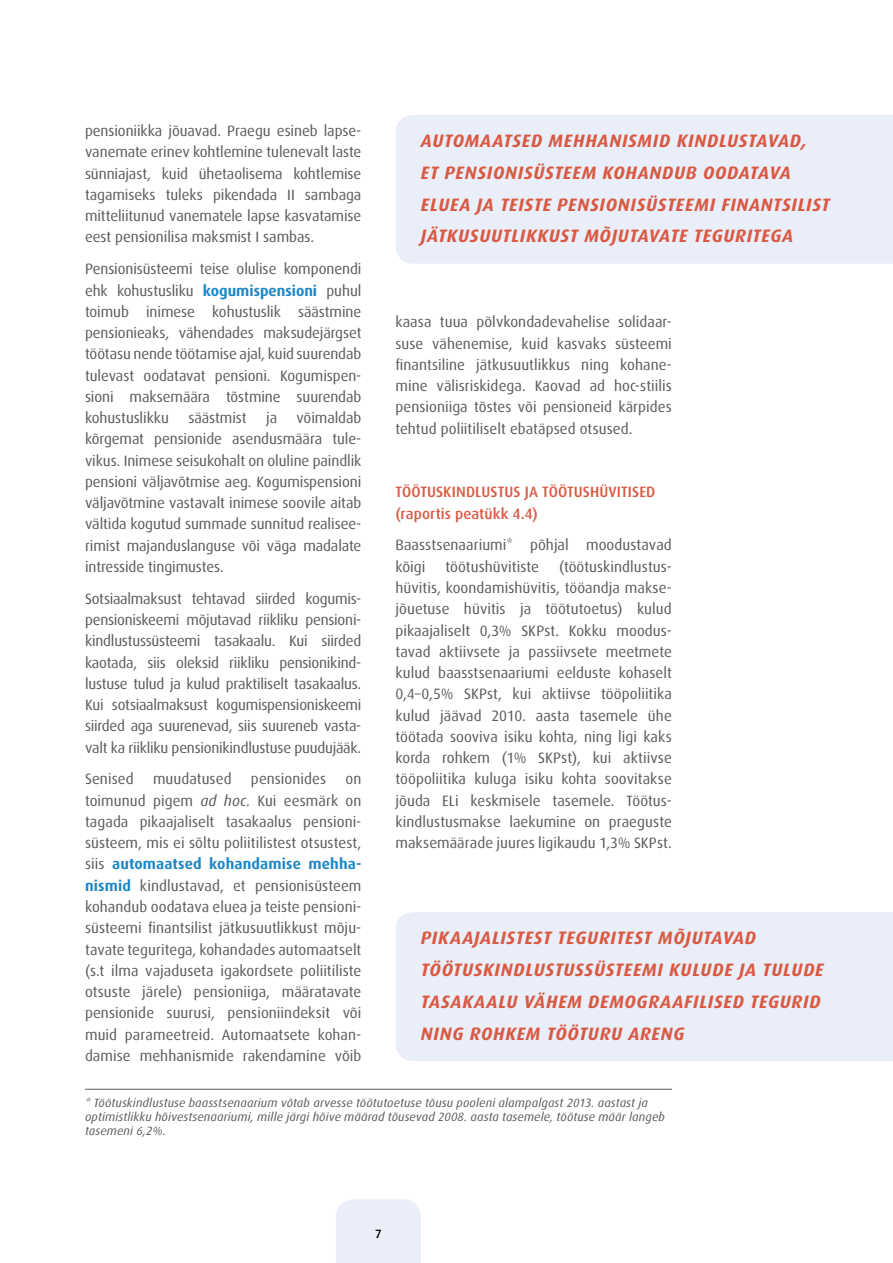
<style>
.page{position:relative;width:893px;height:1263px;background:#fff}
.page>*{position:absolute;margin:0;border:0;box-sizing:border-box;transform-origin:0 0}
.t1{font:italic 700 18px/32px "Dax";letter-spacing:.04em;color:#d95943}
.t2{font:15px/21.3px "Dax";letter-spacing:-.005em;color:#58595b;text-align:justify}
.t3{font:500 15px/21.3px "Dax";letter-spacing:.005em;color:#d95943}
.t4{font:italic 12px/14.4px "Dax";letter-spacing:.015em;color:#58595b}
.t5{font:500 12px "Dax";color:#000}
.s1{font-weight:700;color:#1d87c8}
.s2{font-style:italic}
</style>
<div class="page">
<div style="left:336px;top:1199px;width:85px;height:64px;background:#e9eef8"></div>
<hr style="left:85px;top:1089px;width:587px;height:1px;background:#58595b">
<div style="left:395px;top:115px;width:498px;height:149px;background:#e9eef8"></div>
<div style="left:395px;top:912px;width:498px;height:149px;background:#e9eef8"></div>
<p class="t2" style="left:85px;top:120px;width:278px">pensioniikka jõuavad. Praegu esineb lapse&shy;vanemate erinev kohtlemine tulenevalt laste sünniajast, kuid ühetaolisema kohtlemise tagamiseks tuleks pikendada II sambaga mitteliitunud vanematele lapse kasvatamise eest pensionilisa maksmist I sambas.</p>
<p class="t2" style="left:85px;top:259px;width:278px">Pensionisüsteemi teise olulise komponendi ehk kohustusliku <span class="s1">kogumispensioni</span> puhul toimub inimese kohustuslik säästmine pensionieaks, vähendades maksudejärgset töötasu nende töötamise ajal, kuid suurendab tulevast oodatavat pensioni. Kogumispen&shy;sioni maksemäära tõstmine suurendab kohustuslikku</p>
<p class="t2" style="left:85px;top:407px;width:278px;text-indent:212px">võimaldab kõrgemat pensionide asendusmäära tule&shy;vikus. I nimese seisukohalt on oluline paindlik pensioni väljavõtmise aeg. Kogumispensioni väljavõtmine vastavalt inimese soovile aitab vältida kogutud summade sunnitud realisee&shy;rimist majanduslanguse või väga madalate intresside tingimustes.</p>
<p class="t2" style="left:85px;top:588px;width:278px;text-align:left">Sotsiaalmaksust tehtavad siirded kogumis&shy;pensioniskeemi mõjutavad riikliku pensioni&shy;kindlustussüsteemi tasakaalu. Kui siirded kaotada, siis oleksid riikliku pensionikind&shy;lustuse tulud ja kulud praktiliselt tasakaalus.<br>Kui sotsiaalmaksust kogumispensioniskeemi siirded aga suurenevad, siis suureneb vasta&shy;valt ka riikliku pensionikindlustuse puudujääk.</p>
<p class="t2" style="left:85px;top:769px;width:50px">Senised</p>
<p class="t2" style="left:153px;top:769px;width:80px">muudatused</p>
<p class="t2" style="left:251px;top:769px;width:77px">pensionides</p>
<p class="t2" style="left:188px;top:407px;width:60px">säästmist</p>
<p class="t2" style="left:266px;top:407px;width:12px">ja</p>
<p class="t2" style="left:85px;top:769px;width:278px;text-indent:260px">on toimunud pigem <span class="s2">ad hoc</span>. Kui eesmärk on tagada pikaajaliselt tasakaalus pensioni&shy;süsteem, mis ei sõltu poliitilistest otsustest, siis <span class="s1">automaatsed kohandamise mehha&shy;nismid</span> kindlustavad, et pensionisüsteem kohandub oodatava eluea ja teiste pensioni&shy;süsteemi finantsilist jätkusuutlikkust mõju&shy;tavate teguritega, kohandades automaatselt (s.t ilma vajaduseta igakordsete poliitiliste otsuste järele) pensioniiga, määratavate pensionide suurusi, pensioniindeksit või muid parameetreid. Automaatsete kohan&shy;damise mehhanismide rakendamine võib</p>
<p class="t1" style="left:421px;top:125px;width:411px">AUTOMAATSED MEHHANISMID KINDLUSTAVAD,<br>ET PENSIONISÜSTEEM KOHANDUB OODATAVA ELUEA JA TEISTE PENSIONISÜSTEEMI FINANTSILIST JÄTKUSUUTLIKKUST MÕJUTAVATE TEGURITEGA</p>
<p class="t2" style="left:395px;top:312px;width:278px">kaasa tuua põlvkondadevahelise solidaar&shy;suse vähenemise, kuid kasvaks süsteemi finantsiline jätkusuutlikkus ning kohane&shy;mine välisriskidega. Kaovad ad hoc-stiilis pensioniiga tõstes või pensioneid kärpides tehtud poliitiliselt ebatäpsed otsused.</p>
<p class="t3" style="left:395px;top:482px;width:261px">TÖÖTUSKINDLUSTUS JA TÖÖTUSHÜVITISED (RAPORTIS PEATÜKK 4.4)</p>
<p class="t2" style="left:395px;top:535px;width:278px">Baasstsenaariumi* põhjal moodustavad kõigi</p>
<p class="t2" style="left:395px;top:556px;width:278px;text-indent:164px">(töötuskindlustus&shy;hüvitis, koondamishüvitis, tööandja makse&shy;jõuetuse hüvitis ja töötutoetus) kulud pikaajaliselt 0,3% SKPst. Kokku moodus&shy;tavad aktiivsete ja passiivsete meetmete kulud baasstsenaariumi eelduste kohaselt 0,4–0,5% SKPst, kui aktiivse tööpoliitika kulud jäävad 2010. aasta tasemele ühe töötada sooviva isiku kohta, ning ligi kaks korda rohkem (1% SKPst), kui aktiivse tööpoliitika kuluga isiku kohta soovitakse jõuda ELi keskmisele tasemele. Töötus&shy;kindlustusmakse laekumine on praeguste maksemäärade juures ligikaudu 1,3% SKPst.</p>
<p class="t2" style="left:446px;top:556px;width:95px">töötushüvitiste</p>
<p class="t1" style="left:421px;top:922px;width:404px">PIKAAJALISTEST TEGURITEST MÕJUTAVAD TÖÖTUSKINDLUSTUSSÜSTEEMI KULUDE JA TULUDE TASAKAALU VÄHEM DEMOGRAAFILISED TEGURID NING ROHKEM TÖÖTURU ARENG</p>
<p class="t4" style="left:85px;top:1095px;width:581px">* Töötuskindlustuse baasstsenaarium võtab arvesse töötutoetuse tõusu pooleni alampalgast 2013. aastast ja optimistlikku hõivestsenaariumi, mille järgi hõive määrad tõusevad 2008. aasta tasemele, töötuse määr langeb tasemeni 6,2%.</p>
<p class="t5" style="left:375px;top:1227px;width:8px">7</p>
</div>
